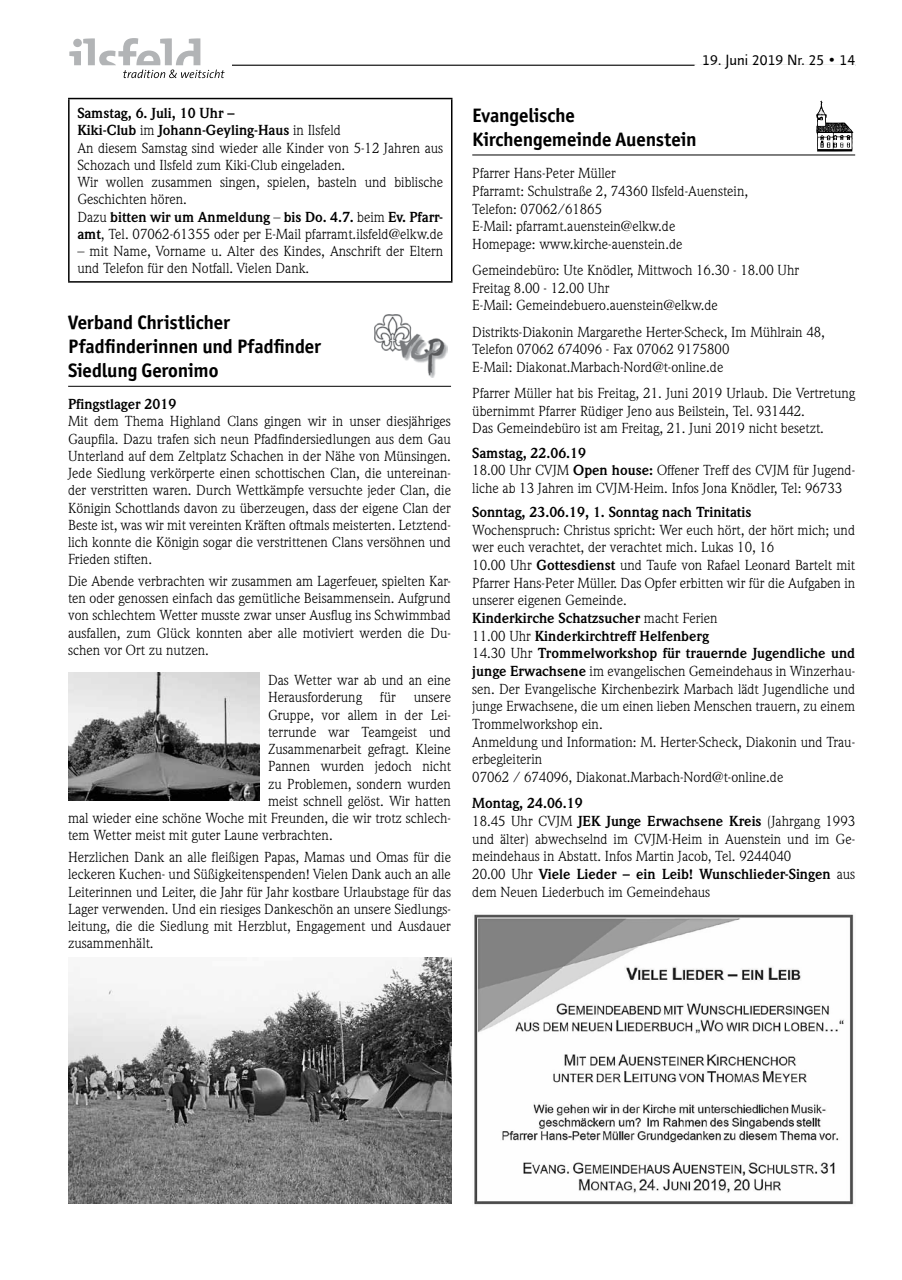
<style>
.page{position:relative;width:902px;height:1280px;background:#fff}
.page>*{position:absolute;margin:0;border:0;box-sizing:border-box;transform-origin:0 0}
.t1{font:700 19.5px/24px "Officina San ITC";letter-spacing:-.005em;color:#000}
.t2{font:15px "Linotype Finnegan";color:#000}
.t3{font:14.25px/17.7px "Weidemann";color:#000}
.t4{font:700 14.25px "Weidemann";color:#000}
.s1{font-weight:700}
.s2{color:#fff}
</style>
<div class="page">
<hr style="left:68px;top:98px;width:384px;height:1px;background:#000">
<hr style="left:68px;top:99px;width:2px;height:182px;background:#000">
<hr style="left:451px;top:99px;width:1px;height:182px;background:#000">
<hr style="left:68px;top:281px;width:384px;height:2px;background:#000">
<hr style="left:68px;top:386px;width:383px;height:1px;background:#000">
<img style="left:375px;top:314px;width:73px;height:63px">
<img style="left:68px;top:672px;width:191px;height:128px">
<img style="left:68px;top:957px;width:383px;height:246px">
<hr style="left:472px;top:155px;width:383px;height:1px;background:#000">
<svg style="left:816px;top:100px;width:37px;height:52px"></svg>
<img style="left:474px;top:914px;width:380px;height:291px">
<hr style="left:232px;top:65px;width:623px;height:1px;background:#000">
<div style="left:694px;top:64px;width:161px;height:5px;background:#fff"></div>
<svg style="left:69px;top:38px;width:155px;height:40px"></svg>
<p class="t3" style="left:77px;top:104px;width:367px;line-height:17.2px"><span class="s1">Samstag, 6. Juli, 10 Uhr –<br>Kiki-Club</span> im <span class="s1">Johann-Geyling-Haus</span> in Ilsfeld<br>An diesem Samstag sind wieder alle Kinder von 5-12 Jahren aus Schozach und Ilsfeld zum Kiki-Club eingeladen.<br>Wir wollen zusammen singen, spielen, basteln und biblische Geschichten hören.<br>Dazu <span class="s1">bitten wir um Anmeldung</span> – <span class="s1">bis Do. 4.7.</span> beim <span class="s1">Ev. Pfarr&shy;amt</span>, Tel. 07062-61355 oder per E-Mail pfarramt.ilsfeld@elkw.de</p>
<p class="t3" style="left:77px;top:243px;width:367px;line-height:17.2px">– mit Name, Vorname u. Alter des Kindes, Anschrift der Eltern und Telefon für den Notfall. Vielen Dank.</p>
<h1 class="t1" style="left:68px;top:311px;width:254px">Verband Christlicher<br>Pfadfinderinnen und Pfadfinder<br>Siedlung Geronimo</h1>
<p class="t4" style="left:68px;top:396px;width:110px">Pfingstlager 2019</p>
<p class="t3" style="left:68px;top:413px;width:384px;line-height:17.2px;text-align:justify">Mit dem Thema Highland Clans gingen wir in unser diesjähriges Gaupfila. Dazu trafen sich neun Pfadfindersiedlungen aus dem Gau Unterland auf dem Zeltplatz Schachen in der Nähe von Münsingen.<br>Jede Siedlung verkörperte einen schottischen Clan, die untereinan&shy;der verstritten waren. Durch Wettkämpfe versuchte jeder Clan, die Königin Schottlands davon zu überzeugen, dass der eigene Clan der Beste ist, was wir mit vereinten Kräften oftmals meisterten. Letztend&shy;lich konnte die Königin sogar die verstrittenen Clans versöhnen und Frieden stiften.</p>
<p class="t3" style="left:68px;top:572px;width:384px;line-height:17.2px;text-align:justify">Die Abende verbrachten wir zusammen am Lagerfeuer, spielten Kar&shy;ten oder genossen einfach das gemütliche Beisammensein. Aufgrund von schlechtem Wetter musste zwar unser Ausflug ins Schwimmbad ausfallen, zum Glück konnten aber alle motiviert werden die Du&shy;schen vor Ort zu nutzen.</p>
<p class="t3" style="left:268px;top:671px;width:184px;line-height:17.2px">Das Wetter war ab und an eine<br>Herausforderung</p>
<p class="t3" style="left:380px;top:688px;width:17px">für</p>
<p class="t3" style="left:413px;top:688px;width:39px">unsere</p>
<p class="t3" style="left:268px;top:706px;width:184px">Gruppe, vor allem in der Lei-</p>
<p class="t3" style="left:268px;top:723px;width:184px">terrunde war Teamgeist und</p>
<p class="t3" style="left:268px;top:740px;width:184px">Zusammenarbeit gefragt. Kleine</p>
<p class="t3" style="left:268px;top:757px;width:184px">Pannen wurden jedoch nicht</p>
<p class="t3" style="left:268px;top:775px;width:184px">zu Problemen, sondern wurden</p>
<p class="t3" style="left:268px;top:792px;width:184px">meist schnell gelöst. Wir hatten</p>
<p class="t3" style="left:68px;top:809px;width:384px">mal wieder eine schöne Woche mit Freunden, die wir trotz schlech-</p>
<p class="t3" style="left:68px;top:827px;width:266px">tem Wetter meist mit guter Laune verbrachten.</p>
<p class="t3" style="left:68px;top:848px;width:384px;line-height:17.2px;text-align:justify">Herzlichen Dank an alle fleißigen Papas, Mamas und Omas für die leckeren Kuchen- und Süßigkeitenspenden! Vielen Dank auch an alle Leiterinnen und Leiter, die Jahr für Jahr kostbare Urlaubstage für das Lager verwenden. Und ein riesiges Dankeschön an unsere Siedlungs&shy;leitung, die die Siedlung mit Herzblut, Engagement und Ausdauer zusammenhält.</p>
<p class="t2" style="left:694px;top:51px;width:162px"><span class="s2">0</span>19. Juni 2019 Nr. 25 • 14</p>
<h1 class="t1" style="left:472px;top:103px;width:226px">Evangelische<br>Kirchengemeinde Auenstein</h1>
<p class="t3" style="left:472px;top:164px;width:277px">Pfarrer Hans-Peter Müller<br>Pfarramt: Schulstraße 2, 74360 Ilsfeld-Auenstein, Telefon: 07062/61865<br>E-Mail: pfarramt.auenstein@elkw.de<br>Homepage: www.kirche-auenstein.de</p>
<p class="t3" style="left:472px;top:261px;width:328px">Gemeindebüro: Ute Knödler, Mittwoch 16.30 - 18.00 Uhr<br>Freitag 8.00 - 12.00 Uhr<br>E-Mail: Gemeindebuero.auenstein@elkw.de</p>
<p class="t3" style="left:472px;top:323px;width:354px">Distrikts-Diakonin Margarethe Herter-Scheck, Im Mühlrain 48,<br>Telefon 07062 674096 - Fax 07062 9175800<br>E-Mail: Diakonat.Marbach-Nord@t-online.de</p>
<p class="t3" style="left:472px;top:384px;width:384px">Pfarrer Müller hat bis Freitag, 21. Juni 2019 Urlaub. Die Vertretung übernimmt Pfarrer Rüdiger Jeno aus Beilstein, Tel. 931442.<br>Das Gemeindebüro ist am Freitag, 21. Juni 2019 nicht besetzt.</p>
<p class="t3" style="left:472px;top:444px;width:384px"><span class="s1">Samstag, 22.06.19<br></span>18.00 Uhr CVJM <span class="s1">Open house:</span> Offener Treff des CVJM für Jugend&shy;liche ab 13 Jahren im CVJM-Heim. Infos Jona Knödler, Tel: 96733</p>
<p class="t4" style="left:472px;top:504px;width:281px">Sonntag, 23.06.19, 1. Sonntag nach Trinitatis</p>
<p class="t3" style="left:472px;top:521px;width:384px">Wochenspruch: Christus spricht: Wer euch hört, der hört mich; und wer euch verachtet, der verachtet mich. Lukas 10, 16<br>10.00 Uhr <span class="s1">Gottesdienst</span> und Taufe von Rafael Leonard Bartelt mit Pfarrer Hans-Peter Müller. Das Opfer erbitten wir für die Aufgaben in unserer eigenen Gemeinde.<br><span class="s1">Kinderkirche Schatzsucher</span> macht Ferien<br>11.00 Uhr <span class="s1">Kinderkirchtreff Helfenberg<br></span>14.30 Uhr <span class="s1">Trommelworkshop für trauernde Jugendliche und junge Erwachsene</span> im evangelischen Gemeindehaus in Winzerhau&shy;sen. Der Evangelische Kirchenbezirk Marbach lädt Jugendliche und junge Erwachsene, die um einen lieben Menschen trauern, zu einem Trommelworkshop ein.<br>Anmeldung und Information: M. Herter-Scheck, Diakonin und Trau&shy;erbegleiterin<br>07062 / 674096, Diakonat.Marbach-Nord@t-online.de</p>
<p class="t3" style="left:472px;top:794px;width:384px"><span class="s1">Montag, 24.06.19<br></span>18.45 Uhr CVJM <span class="s1">JEK Junge Erwachsene Kreis</span> (Jahrgang 1993 und älter) abwechselnd im CVJM-Heim in Auenstein und im Ge&shy;meindehaus in Abstatt. Infos Martin Jacob, Tel. 9244040<br>20.00 Uhr <span class="s1">Viele Lieder – ein Leib! Wunschlieder-Singen</span> aus dem Neuen Liederbuch im Gemeindehaus</p>
</div>
